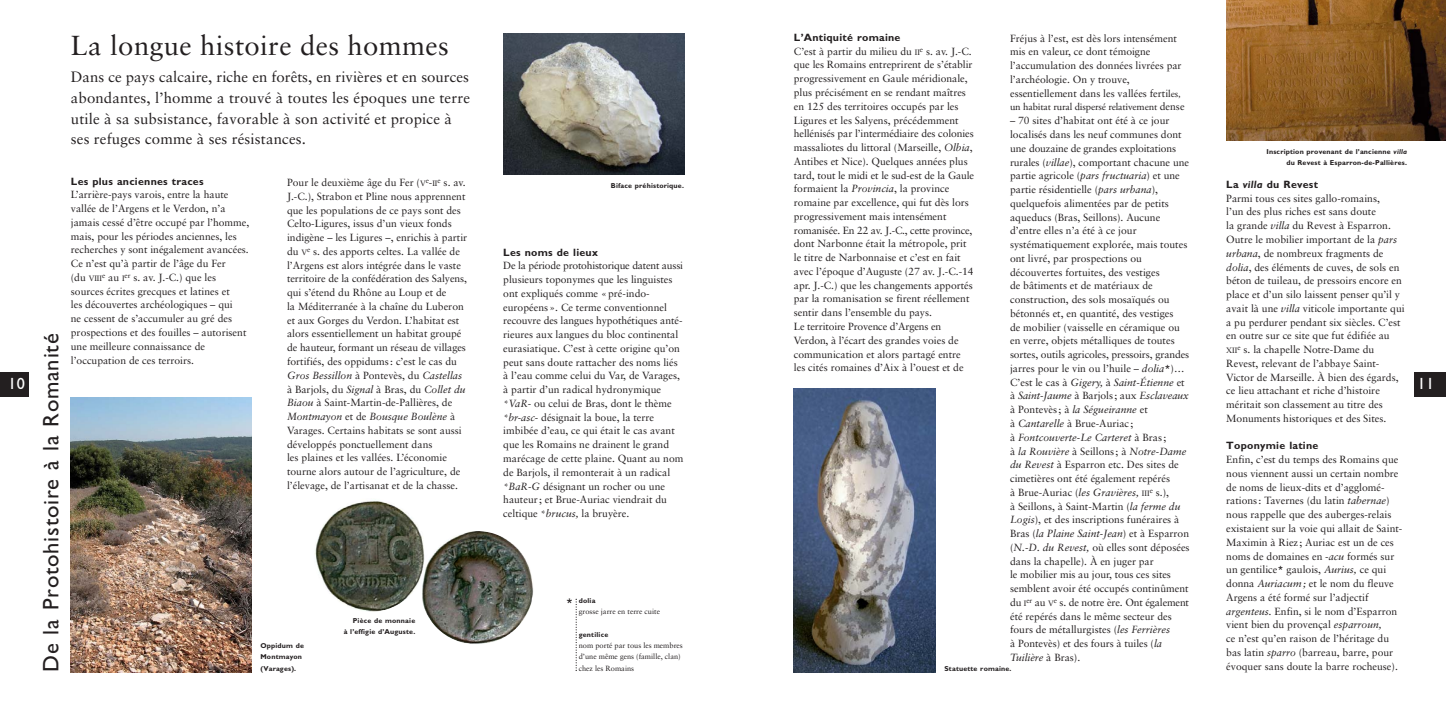
<style>
.page{position:relative;width:1446px;height:720px;background:#fff}
.page>*{position:absolute;margin:0;border:0;box-sizing:border-box;transform-origin:0 0}
.t1{font:27.5px "Sabon";letter-spacing:.015em;color:#231f20}
.t2{font:22.5px "M Gill Sans";letter-spacing:.035em;color:#231f20}
.t3{font:16.25px "M Gill Sans";color:#fff}
.t4{font:15px/20.6px "Sabon";letter-spacing:.01em;color:#231f20}
.t5{font:700 10.62px "M Gill Sans";letter-spacing:.025em;color:#231f20}
.t6{font:10.38px/13.8px "Sabon";color:#231f20}
.t7{font:10.38px "Adobe Garamond Pro";letter-spacing:-.005em;color:#231f20}
.t8{font:7.5px/11.2px "Sabon";color:#231f20}
.t9{font:700 7.12px/11.2px "M Gill Sans";letter-spacing:.025em;color:#231f20;text-align:right}
.s1{font-size:7.75px}
.s2{font-style:italic}
.s3{font-family:"Adobe Garamond Pro"}
.s4{font-family:"Sabon"}
.s5{font-family:"Franklin Gothic";font-weight:600}
.s6{font-family:"Gill Sans";font-style:italic}
.s7{font-style:italic;font-size:9.38px}
.s8{font-size:9.38px}
.s9{font-family:"Franklin Gothic";font-weight:600;font-size:12.5px}
</style>
<div class="page">
<div style="left:0;top:372px;width:28px;height:25px;background:#231f20"></div>
<div style="left:1414px;top:372px;width:32px;height:25px;background:#231f20"></div>
<img style="left:1226px;top:0;width:220px;height:140px">
<img style="left:71px;top:397px;width:181px;height:274px">
<img style="left:794px;top:388px;width:141px;height:283px">
<img style="left:503px;top:34px;width:181px;height:140px">
<img style="left:314px;top:498px;width:113px;height:113px;border-radius:50%">
<img style="left:420px;top:530px;width:114px;height:114px;border-radius:50%">
<svg style="left:575px;top:598px;width:2px;height:72px"></svg>
<p class="t5" style="left:794px;top:34px;width:108px">L’Antiquité romaine</p>
<p class="t6" style="left:794px;top:45px;width:182px">C’est à partir du milieu du <span class="s1">II</span><sup>e</sup> s. av. J.-C. que les Romains entreprirent de s’établir progressivement en Gaule méridionale, plus précisément en se rendant maîtres en 125 des territoires occupés par les Ligures et les Salyens, précédemment hellénisés par l’inter médiaire des colonies massaliotes du littoral (Marseille, <span class="s2">Olbia</span>, Antibes et Nice). Quelques années plus tard, tout le midi et le sud-est de la Gaule formaient la <span class="s2">Provincia</span>, la province romaine par excellence, qui fut dès lors progressivement mais intensément romanisée. En 22 av. J.-C., cette province, dont Narbonne était la métropole, prit le titre de Narbonnaise et c’est en fait avec l’époque d’Auguste (27 av. J.-C.-14 apr. J.-C.) que les changements apportés par la romanisation se firent réellement sentir dans l’ensemble du pays.<br>Le territoire Provence d’Argens en Verdon, à l’écart des grandes voies de communi cation et alors partagé entre les cités romaines d’Aix à l’ouest et de</p>
<h1 class="t1" style="left:71px;top:34px;width:379px">La longue histoire des hommes</h1>
<h3 class="t4" style="left:71px;top:68px;width:401px">Dans ce pays calcaire, riche en forêts, en rivières et en sources abondantes, l’homme a trouvé à toutes les époques une terre utile à sa subsistance, favorable à son activité et propice à ses refuges comme à ses résistances.</h3>
<p class="t6" style="left:1010px;top:32px;width:173px">Fréjus à l’est, est dès lors intensément mis en valeur, ce dont témoigne l’accumulation des données livrées par l’archéologie. On y trouve, essentiellement dans les vallées ferti<span class="s3">les,</span></p>
<p class="t7" style="left:1010px;top:101px;width:176px">un habitat rural dispersé relativement <span class="s4">dense</span></p>
<p class="t6" style="left:1010px;top:114px;width:181px">– 70 sites d’habitat ont été à ce jour localisés dans les neuf communes dont une douzaine de grandes exploitations rurales (<span class="s2">villae</span>), comportant chacune une partie agricole (<span class="s2">pars fructuaria</span>) et une partie résidentielle (<span class="s2">pars urbana</span>), quelquefois alimentées par de petits aqueducs (Bras, Seillons). Aucune d’entre elles n’a été à ce jour systématiquement explorée, mais toutes ont livré, par prospections ou découvertes fortuites, des vestiges<br>de bâtiments et de matériaux de construction, des sols mosaïqués ou bétonnés et, en quantité, des vestiges<br>de mobilier (vaisselle en céramique ou en verre, objets métalliques de toutes sortes, outils agricoles, pressoirs, grandes jarres pour le vin ou l’huile – <span class="s2">dolia</span><span class="s5">*</span>)… C’est le cas à <span class="s2">Gigery,</span> à <span class="s2">Saint-Étienne</span> et à <span class="s2">Saint-Jaume</span> à Barjols; aux <span class="s2">Esclaveaux </span>à Pontevès; à <span class="s2">la Ségueiranne</span> et<br>à <span class="s2">Cantarelle</span> à Brue-Auriac;<br>à <span class="s2">Fontcouverte-Le Carteret</span> à Bras;<br>à <span class="s2">la Rouvière</span> à Seillons; à <span class="s2">Notre-Dame du Revest</span> à Esparron etc. Des sites de cimetières ont été également repérés<br>à Brue-Auriac (<span class="s2">les Gravières,</span> <span class="s1">III</span><sup>e</sup> s.),<br>à Seillons, à Saint-Martin (<span class="s2">la ferme du Logis</span>), et des inscriptions funéraires à Bras (<span class="s2">la Plaine Saint-Jean</span>) et à Esparron (<span class="s2">N.-D. du Revest,</span> où elles sont déposées dans la chapelle). À en juger par<br>le mobilier mis au jour, tous ces sites semblent avoir été occupés continûment du <span class="s1">I</span><sup>er</sup> au <span class="s1">V</span><sup>e</sup> s. de notre ère. Ont également été repérés dans le même secteur des fours de métallurgistes (<span class="s2">les Ferrières<br></span>à Pontevès) et des fours à tuiles (<span class="s2">la Tuilière</span> à Bras).</p>
<p class="t9" style="left:1266px;top:146px;width:142px">Inscription provenant de l’ancienne <span class="s6">villa </span>du Revest à Esparron-de-Pallières.</p>
<p class="t5" style="left:71px;top:177px;width:134px">Les plus anciennes traces</p>
<p class="t6" style="left:71px;top:189px;width:180px">L’arrière-pays varois, entre la haute vallée de l’Argens et le Verdon, n’a jamais cessé d’être occupé par l’homme, mais, pour les périodes anciennes, les recherches y sont inégalement avancées.<br>Ce n’est qu’à partir de l’âge du Fer<br>(du <span class="s1">VIII</span><sup>e</sup> au <span class="s1">I</span><sup>er</sup> s. av. J.-C.) que les sources écrites grecques et latines et<br>les découvertes archéologiques – qui<br>ne cessent de s’accumuler au gré des prospections et des fouilles – autorisent une meilleure connaissance de l’occupation de ces terroirs.</p>
<p class="t6" style="left:287px;top:176px;width:182px">Pour le deuxième âge du Fer (<span class="s1">V</span><sup>e</sup>-<span class="s1">II</span><sup>e</sup> s. av.<br>J.-C.), Strabon et Pline nous apprennent que les populations de ce pays sont des Celto-Ligures, issus d’un vieux fonds indigène – les Ligures –, enrichis à partir du <span class="s1">V</span><sup>e</sup> s. des apports celtes. La vallée de l’Argens est alors intégrée dans le vaste territoire de la confédération des Salyens, qui s’étend du Rhône au Loup et de<br>la Méditerranée à la chaîne du Luberon et aux Gorges du Verdon. L’habitat est alors essentiellement un habitat groupé de hauteur, formant un réseau de villages fortifiés, des oppidums: c’est le cas du <span class="s2">Gros Bessillon</span> à Pontevès, du <span class="s2">Castellas </span>à Barjols, du <span class="s2">Signal</span> à Bras, du <span class="s2">Collet du Biaou</span> à Saint-Martin-de-Pallières, de <span class="s2">Montmayon</span> et de <span class="s2">Bousque Boulène</span> à Varages. Certains habitats se sont aussi développés ponctuellement dans<br>les plaines et les vallées. L’économie tourne alors autour de l’agriculture, de l’élevage, de l’artisanat et de la chasse.</p>
<p class="t5" style="left:1226px;top:181px;width:93px">La <span class="s6">villa</span> du Revest</p>
<p class="t6" style="left:1226px;top:192px;width:180px">Parmi tous ces sites gallo-romains,<br>l’un des plus riches est sans doute<br>la grande <span class="s2">villa</span> du Revest à Esparron.<br>Outre le mobilier important de la <span class="s2">pars urbana</span>, de nombreux fragments de <span class="s2">dolia</span>, des éléments de cuves, de sols en béton de tuileau, de pressoirs encore en place et d’un silo laissent penser qu’il y avait là une <span class="s2">villa</span> viticole importante qui a pu perdurer pendant six siècles. C’est en outre sur ce site que fut édifiée au <span class="s1">XII</span><sup>e</sup> s. la chapelle Notre-Dame du Revest, relevant de l’abbaye Saint-Victor de Marseille. À bien des égards, ce lieu attachant et riche d’histoire méritait son classement au titre des Monuments historiques et des Sites.</p>
<p class="t5" style="left:1226px;top:442px;width:94px">Toponymie latine</p>
<p class="t6" style="left:1226px;top:453px;width:178px">Enfin, c’est du temps des Romains que nous viennent aussi un certain nombre de noms de lieux-dits et d’agglomé - rations: Tavernes (du latin <span class="s2">tabernae</span>) nous rappelle que des auberges-relais existaient sur la voie qui allait de Saint-Maximin à Riez; Auriac est un de ces noms de domaines en <span class="s2">-acu</span> formés sur un gentilice<span class="s5">*</span> gaulois, <span class="s2">Aurius,</span> ce qui donna <span class="s2">Auriacum;</span> et le nom du fleuve Argens a été formé sur l’adjectif <span class="s2">argenteus.</span> Enfin, si le nom d’Esparron vient bien du provençal <span class="s2">esparroun,<br></span>ce n’est qu’en raison de l’héritage du bas latin <span class="s2">sparro</span> (barreau, barre, pour évoquer sans doute la barre rocheuse).</p>
<p class="t9" style="left:611px;top:181px;width:75px">Biface préhistorique.</p>
<p class="t5" style="left:503px;top:248px;width:96px">Les noms de lieux</p>
<p class="t6" style="left:503px;top:259px;width:182px">De la période protohistorique datent aussi plusieurs toponymes que les linguistes ont expliqués comme «pré-indo&shy;européens». Ce terme conventionnel recouvre des langues hypothétiques anté - rieures aux langues du bloc continental eurasiatique. C’est à cette origine qu’on peut sans doute rattacher des noms liés à l’eau comme celui du Var, de Varages, à partir d’un radical hydronymique <span class="s7">*</span><span class="s2">VaR-</span> ou celui de Bras, dont le thème <span class="s7">*</span><span class="s2">br-asc-</span> désignait la boue, la terre imbibée d’eau, ce qui était le cas avant que les Romains ne drainent le grand marécage de cette plaine. Quant au nom de Barjols, il remonterait à un radical <span class="s7">*</span><span class="s2">BaR-G</span> désignant un rocher ou une hauteur; et Brue-Auriac viendrait du celtique <span class="s8">*</span><span class="s2">brucus,</span> la bruyère.</p>
<h2 class="t2" style="left:43px;top:671px;width:340px;rotate:-90deg">De la Protohistoire à la Romanité</h2>
<h3 class="t3" style="left:8px;top:377px;width:18px">10</h3>
<h3 class="t3" style="left:1417px;top:377px;width:18px">11</h3>
<p class="t9" style="left:566px;top:595px;width:31px"><span class="s9">*</span> dolia</p>
<p class="t8" style="left:579px;top:606px;width:83px">grosse jarre en terre cuite</p>
<p class="t9" style="left:579px;top:629px;width:31px">gentilice</p>
<p class="t8" style="left:579px;top:640px;width:106px">nom porté par tous les membres d’une même gens (famille, clan) chez les Romains</p>
<p class="t9" style="left:344px;top:615px;width:73px">Pièce de monnaie<br>à l’effigie d’Auguste.</p>
<p class="t9" style="left:260px;top:640px;width:45px;text-align:left">Oppidum de<br>Montmayon (Varages).</p>
<p class="t9" style="left:944px;top:663px;width:68px">Statuette romaine.</p>
</div>
